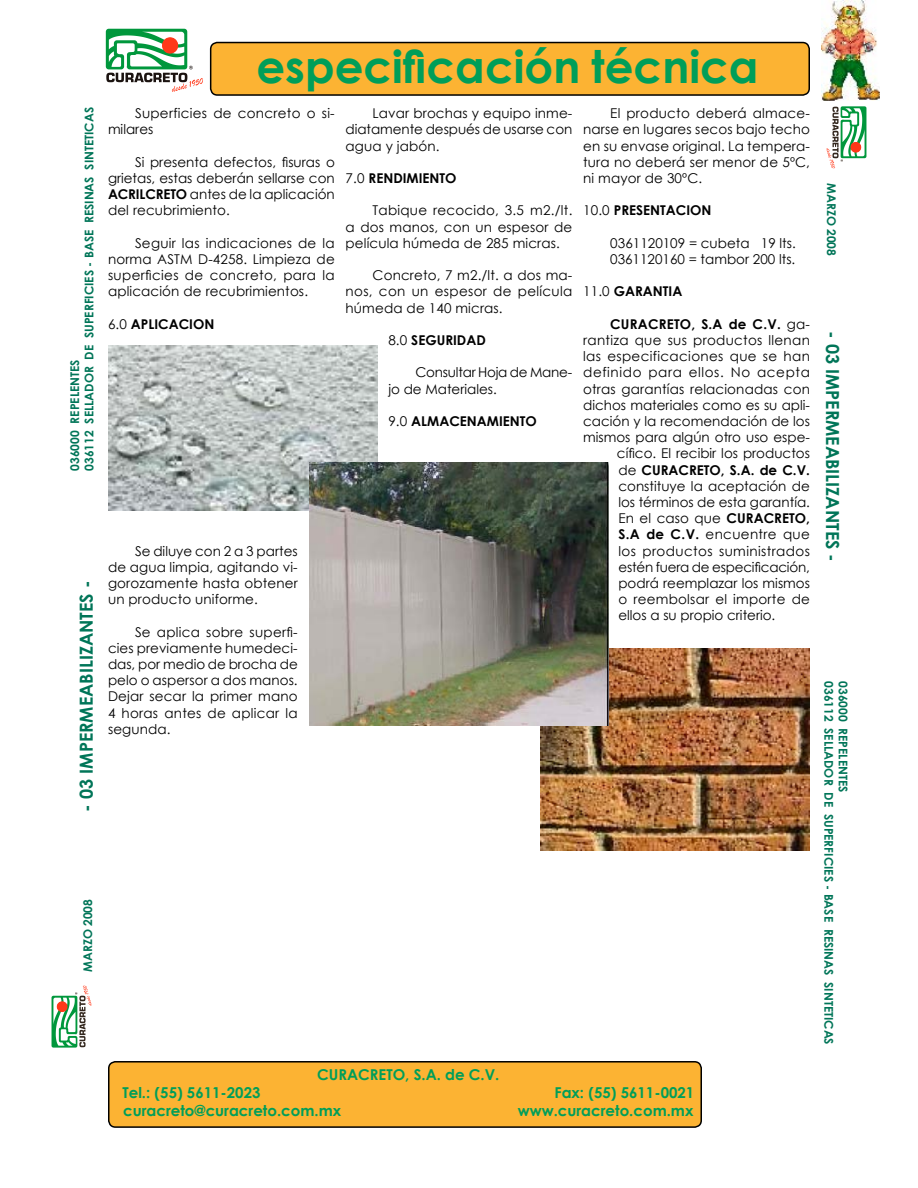
<style>
.page{position:relative;width:918px;height:1188px;background:#fff}
.page>*{position:absolute;margin:0;border:0;box-sizing:border-box;transform-origin:0 0}
.t1{font:700 45px "Century Gothic";color:#009e59}
.t2{font:700 18px "Century Gothic";color:#007558}
.t3{font:700 15px "Century Gothic";color:#009e59}
.t4{font:13.5px/16.2px "Century Gothic";letter-spacing:.01em;color:#000;text-align:justify}
.t5{font:700 13.5px "Century Gothic";color:#000}
.t6{font:13.5px/16.2px "Century Gothic";letter-spacing:-.015em;color:#000}
.t7{font:13.5px "Century Gothic";letter-spacing:.045em;color:#000}
.t8{font:13.5px "Century Gothic";letter-spacing:.03em;color:#000}
.t9{font:700 12px/14.4px "Century Gothic";color:#007558}
.s1{font-weight:700}
.s2{font-weight:400}
</style>
<div class="page">
<svg style="left:826px;top:106px;width:40px;height:62px"></svg>
<svg style="left:52px;top:986px;width:40px;height:62px"></svg>
<svg style="left:106px;top:29px;width:97px;height:63px"></svg>
<div style="left:211px;top:43px;width:598px;height:52px;background:#fcb333;border-radius:7px"></div>
<div style="left:210px;top:42px;width:600px;height:54px;border:2px solid #000;border-radius:7px"></div>
<div style="left:109px;top:1062px;width:592px;height:65px;background:#fcb333;border-radius:7px"></div>
<div style="left:108px;top:1061px;width:594px;height:67px;border:2px solid #000;border-radius:7px"></div>
<img style="left:822px;top:0;width:57px;height:100px">
<img style="left:108px;top:346px;width:270px;height:165px">
<img style="left:540px;top:648px;width:270px;height:202px">
<img style="left:310px;top:463px;width:298px;height:262px">
<p class="t9" style="left:67px;top:471px;width:365px;rotate:-90deg">036000 REPELENTES<br>036112 SELLADOR DE SUPERFICIES - BASE RESINAS SINTETICAS</p>
<h2 class="t2" style="left:73px;top:812px;width:232px;rotate:-90deg">- 03 IMPERMEABILIZANTES -</h2>
<h1 class="t1" style="left:256px;top:32px;width:504px">especificación técnica</h1>
<p class="t4" style="left:108px;top:105px;width:228px;text-indent:27px">Superficies de concreto o si&shy;milares</p>
<p class="t4" style="left:108px;top:154px;width:228px;text-indent:27px">Si presenta defectos, fisuras o grietas, estas deberán sellarse con <span class="s1">ACRILCRETO</span> antes de la aplicación del recubrimiento.</p>
<p class="t4" style="left:108px;top:235px;width:228px;text-indent:27px">Seguir las indicaciones de la norma ASTM D-4258. Limpieza de superficies de concreto, para la aplicación de recubrimientos.</p>
<p class="t5" style="left:108px;top:314px;width:108px"><span class="s2">6.0</span> APLICACION</p>
<p class="t4" style="left:108px;top:542px;width:191px;text-indent:27px">Se diluye con 2 a 3 partes de agua limpia, agitando vi&shy;gorozamente hasta obtener un producto uniforme.</p>
<p class="t4" style="left:108px;top:623px;width:191px;text-indent:27px">Se aplica sobre superfi&shy;cies previamente humedeci&shy;das, por medio de brocha de pelo o aspersor a dos manos.<br>Dejar secar la primer mano 4 horas antes de aplicar la segunda.</p>
<p class="t4" style="left:346px;top:105px;width:228px;text-indent:27px">Lavar brochas y equipo inme&shy;diatamente después de usarse con agua y jabón.</p>
<p class="t5" style="left:346px;top:168px;width:112px"><span class="s2">7.0</span> RENDIMIENTO</p>
<p class="t4" style="left:346px;top:202px;width:228px;text-indent:27px">Tabique recocido, 3.5 m2./lt. a dos manos, con un espesor de película húmeda de 285 micras.</p>
<p class="t4" style="left:346px;top:267px;width:228px;text-indent:27px">Concreto, 7 m2./lt. a dos ma&shy;nos, con un espesor de película húmeda de 140 micras.</p>
<p class="t5" style="left:388px;top:330px;width:99px"><span class="s2">8.0</span> SEGURIDAD</p>
<p class="t6" style="left:388px;top:364px;width:185px;text-indent:27px">Consultar Hoja de Mane&shy;jo de Materiales.</p>
<p class="t5" style="left:388px;top:411px;width:150px"><span class="s2">9.0</span> ALMACENAMIENTO</p>
<p class="t4" style="left:583px;top:105px;width:228px;text-indent:27px">El producto deberá almace&shy;narse en lugares secos bajo techo en su envase original. La tempera&shy;tura no deberá ser menor de 5ºC, ni mayor de 30ºC.</p>
<p class="t5" style="left:583px;top:200px;width:130px"><span class="s2">10.0</span> PRESENTACION</p>
<p class="t4" style="left:610px;top:235px;width:187px">0361120109 = cubeta 19 lts.<br>0361120160 = tambor 200 lts.</p>
<p class="t5" style="left:583px;top:281px;width:101px"><span class="s2">11.0</span> GARANTIA</p>
<p class="t5" style="left:610px;top:314px;width:201px">CURACRETO, S.A de C.V. <span class="s2">ga-</span></p>
<p class="t4" style="left:583px;top:332px;width:228px">rantiza que sus productos llenan</p>
<p class="t4" style="left:583px;top:348px;width:228px">las especificaciones que se han</p>
<p class="t7" style="left:583px;top:363px;width:228px">definido para ellos. No acepta</p>
<p class="t4" style="left:583px;top:380px;width:228px">otras garantías relacionadas con</p>
<p class="t4" style="left:583px;top:397px;width:228px">dichos materiales como es su apli-</p>
<p class="t4" style="left:583px;top:413px;width:228px">cación y la recomendación de los</p>
<p class="t4" style="left:583px;top:429px;width:228px">mismos para algún otro uso espe-</p>
<p class="t4" style="left:617px;top:445px;width:195px">cífico. El recibir los productos</p>
<p class="t5" style="left:618px;top:459px;width:193px"><span class="s2">de</span> CURACRETO, S.A. de C.V.</p>
<p class="t4" style="left:618px;top:478px;width:193px">constituye la aceptación de</p>
<p class="t4" style="left:618px;top:494px;width:193px">los términos de esta garantía.</p>
<p class="t4" style="left:618px;top:510px;width:193px">En el caso que <span class="s1">CURACRETO,</span></p>
<p class="t4" style="left:618px;top:526px;width:193px"><span class="s1">S.A de C.V.</span> encuentre que</p>
<p class="t8" style="left:618px;top:541px;width:193px">los productos suministrados</p>
<p class="t6" style="left:618px;top:559px;width:193px">estén fuera de especificación,</p>
<p class="t4" style="left:618px;top:575px;width:193px">podrá reemplazar los mismos</p>
<p class="t4" style="left:618px;top:591px;width:193px">o reembolsar el importe de</p>
<p class="t4" style="left:618px;top:607px;width:158px">ellos a su propio criterio.</p>
<p class="t9" style="left:80px;top:972px;width:74px;rotate:-90deg">MARZO 2008</p>
<p class="t3" style="left:317px;top:1063px;width:184px">CURACRETO, S.A. de C.V.</p>
<p class="t3" style="left:122px;top:1081px;width:139px">Tel.: (55) 5611-2023</p>
<p class="t3" style="left:554px;top:1081px;width:141px">Fax: (55) 5611-0021</p>
<p class="t3" style="left:123px;top:1099px;width:220px">curacreto@curacreto.com.mx</p>
<p class="t3" style="left:518px;top:1099px;width:177px">www.curacreto.com.mx</p>
<p class="t9" style="left:839px;top:183px;width:74px;rotate:90deg">MARZO 2008</p>
<h2 class="t2" style="left:846px;top:331px;width:232px;rotate:90deg">- 03 IMPERMEABILIZANTES -</h2>
<p class="t9" style="left:837px;top:681px;width:365px;rotate:90deg">036112 SELLADOR DE SUPERFICIES - BASE RESINAS SINTETICAS</p>
<p class="t9" style="left:851px;top:681px;width:113px;rotate:90deg">036000 REPELENTES</p>
</div>
